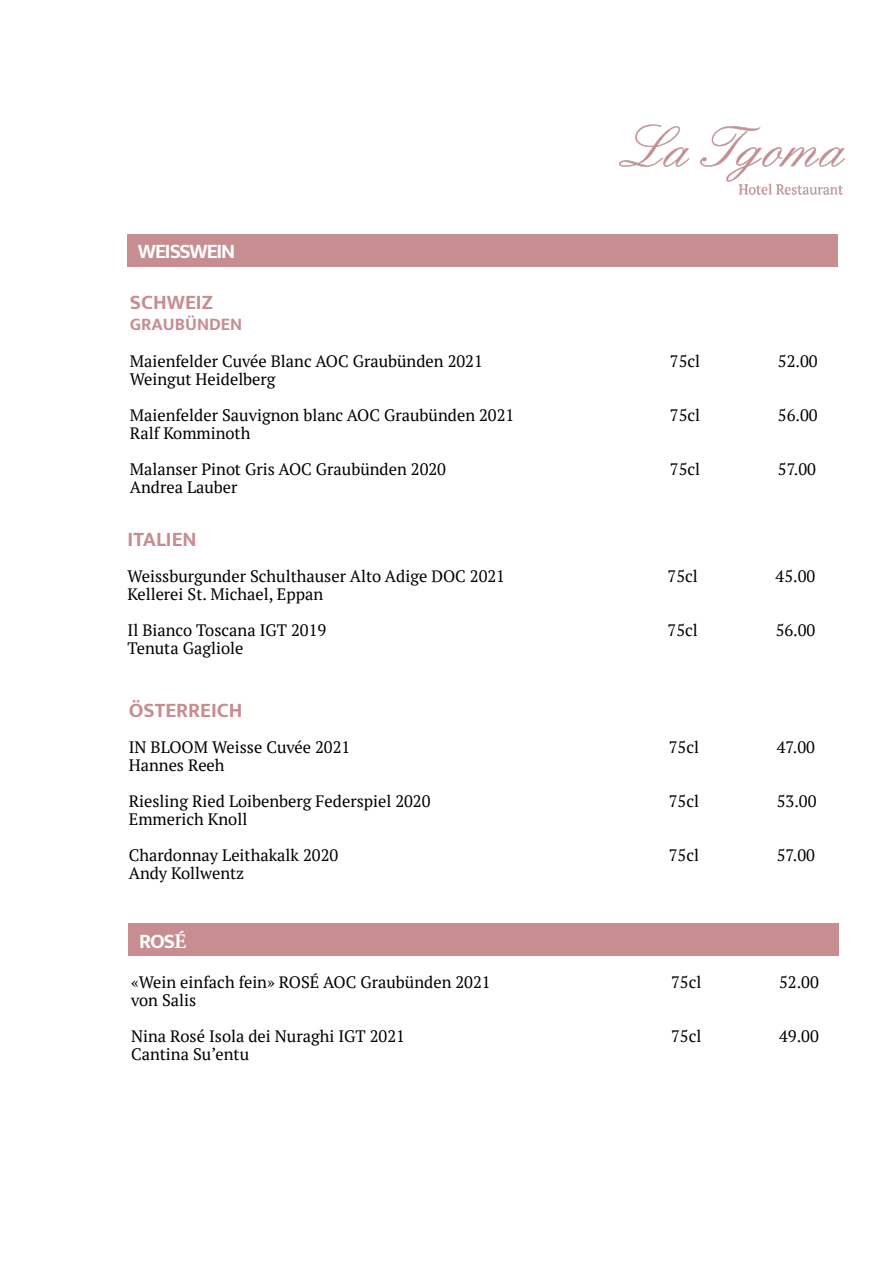
<style>
.page{position:relative;width:893px;height:1263px;background:#fff}
.page>*{position:absolute;margin:0;border:0;box-sizing:border-box;transform-origin:0 0}
.t1{font:700 21px "Mukta Malar";color:#c88d91}
.t2{font:700 21px "Mukta Malar";letter-spacing:-.05em;color:#fff}
.t3{font:700 18px "Mukta Malar";color:#c88d91}
.t4{font:16.5px "PT Serif";color:#000}
.s1{font-family:"Minion Pro"}
</style>
<div class="page">
<img style="left:619px;top:124px;width:225px;height:71px">
<div style="left:128px;top:235px;width:710px;height:32px;background:#c88d91"></div>
<div style="left:129px;top:924px;width:710px;height:32px;background:#c88d91"></div>
<p class="t2" style="left:138px;top:239px;width:99px">WEISSWEIN</p>
<p class="t1" style="left:130px;top:290px;width:85px">SCHWEIZ</p>
<p class="t3" style="left:130px;top:314px;width:114px">GRAUBÜNDEN</p>
<p class="t4" style="left:130px;top:350px;width:354px">Maienfelder Cuvée Blanc AOC Graubünden 2021</p>
<p class="t4" style="left:670px;top:350px;width:32px">75cl</p>
<p class="t4" style="left:778px;top:350px;width:41px">52.00</p>
<p class="t4" style="left:130px;top:368px;width:147px">Weingut Heidelberg</p>
<p class="t4" style="left:130px;top:404px;width:386px">Maienfelder Sauvignon blanc AOC Graubünden 2021</p>
<p class="t4" style="left:670px;top:404px;width:32px">75cl</p>
<p class="t4" style="left:778px;top:404px;width:41px">56.00</p>
<p class="t4" style="left:130px;top:422px;width:122px">Ralf Komminoth</p>
<p class="t4" style="left:130px;top:458px;width:318px">Malanser Pinot Gris AOC Graubünden 2020</p>
<p class="t4" style="left:670px;top:458px;width:32px">75cl</p>
<p class="t4" style="left:778px;top:458px;width:40px">57.00</p>
<p class="t4" style="left:130px;top:476px;width:109px">Andrea Lauber</p>
<p class="t1" style="left:128px;top:527px;width:71px">ITALIEN</p>
<p class="t4" style="left:128px;top:566px;width:379px">Weissburgunder Schulthauser Alto Adige DOC 2021</p>
<p class="t4" style="left:668px;top:566px;width:32px">75cl</p>
<p class="t4" style="left:776px;top:566px;width:41px">45.00</p>
<p class="t4" style="left:128px;top:584px;width:197px">Kellerei St. Michael, Eppan</p>
<p class="t4" style="left:128px;top:620px;width:200px">Il Bianco Toscana IGT 2019</p>
<p class="t4" style="left:668px;top:620px;width:32px">75cl</p>
<p class="t4" style="left:776px;top:620px;width:41px">56.00</p>
<p class="t4" style="left:128px;top:638px;width:117px">Tenuta Gagliole</p>
<p class="t1" style="left:129px;top:697px;width:115px">ÖSTERREICH</p>
<p class="t4" style="left:129px;top:736px;width:223px">IN BLOOM Weisse Cuvée 2021</p>
<p class="t4" style="left:669px;top:736px;width:32px">75cl</p>
<p class="t4" style="left:777px;top:736px;width:40px">47.00</p>
<p class="t4" style="left:129px;top:754px;width:97px">Hannes Reeh</p>
<p class="t4" style="left:129px;top:790px;width:303px">Riesling Ried Loibenberg Federspiel 2020</p>
<p class="t4" style="left:669px;top:790px;width:32px">75cl</p>
<p class="t4" style="left:777px;top:790px;width:41px">53.00</p>
<p class="t4" style="left:129px;top:808px;width:120px">Emmerich Knoll</p>
<p class="t4" style="left:129px;top:844px;width:211px">Chardonnay Leithakalk 2020</p>
<p class="t4" style="left:669px;top:844px;width:32px">75cl</p>
<p class="t4" style="left:777px;top:844px;width:40px">57.00</p>
<p class="t4" style="left:129px;top:862px;width:117px">Andy Kollwentz</p>
<p class="t2" style="left:139px;top:928px;width:49px">ROS<span class="s1">É</span></p>
<p class="t4" style="left:131px;top:971px;width:361px">«Wein einfach fein» ROSÉ AOC Graubünden 2021</p>
<p class="t4" style="left:671px;top:971px;width:32px">75cl</p>
<p class="t4" style="left:779px;top:971px;width:41px">52.00</p>
<p class="t4" style="left:131px;top:989px;width:67px">von Salis</p>
<p class="t4" style="left:131px;top:1025px;width:275px">Nina Rosé Isola dei Nuraghi IGT 2021</p>
<p class="t4" style="left:671px;top:1025px;width:32px">75cl</p>
<p class="t4" style="left:779px;top:1025px;width:41px">49.00</p>
<p class="t4" style="left:131px;top:1043px;width:120px">Cantina Su’entu</p>
</div>
